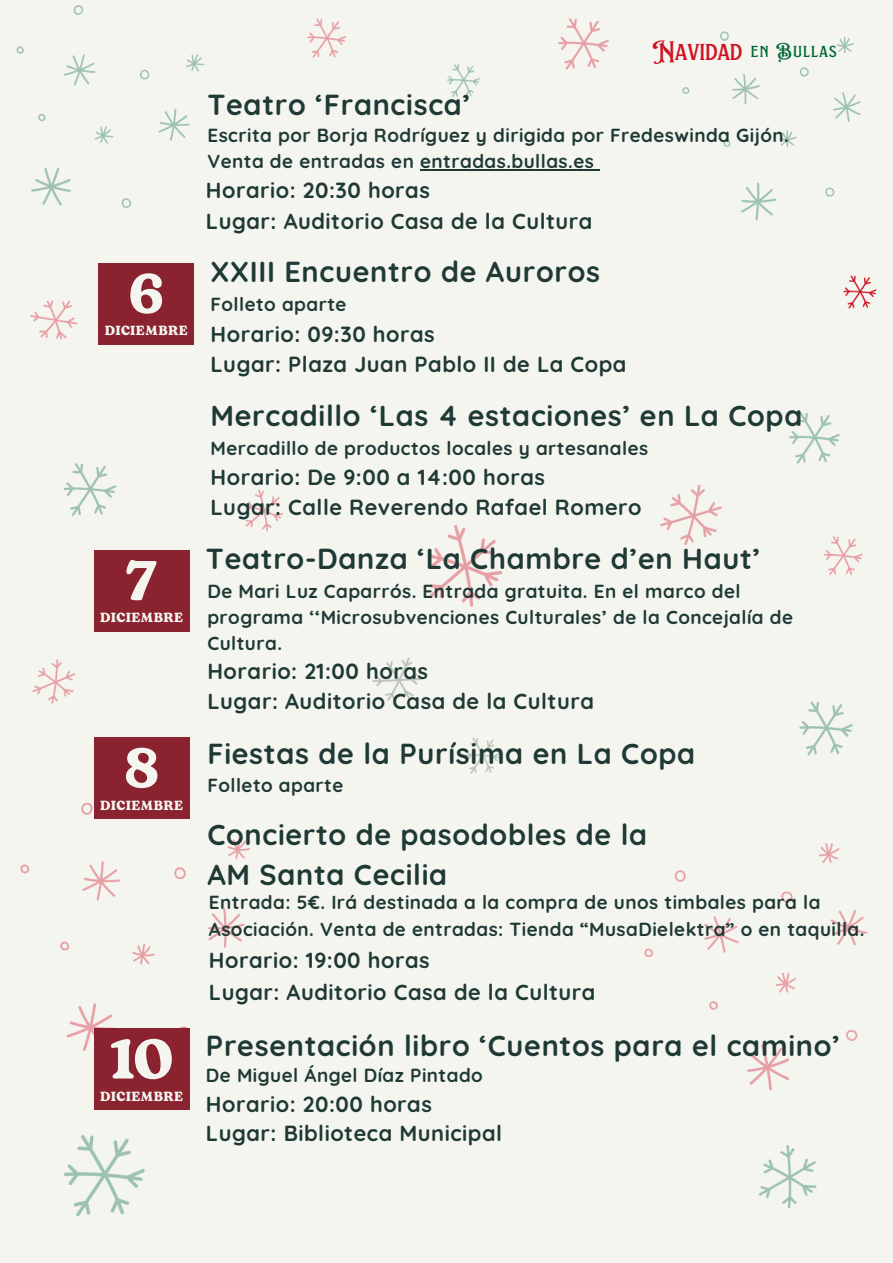
<style>
.page{position:relative;width:893px;height:1263px;background:#f5f5f0}
.page>*{position:absolute;margin:0;border:0;box-sizing:border-box;transform-origin:0 0}
.t1{font:700 55.88px "Bogart";color:#f5f5ef}
.t2{font:700 28.88px "Quicksand";letter-spacing:.025em;color:#1f3935}
.t3{font:700 28.8px/40.1px "Quicksand";letter-spacing:.025em;color:#1f3935}
.t4{font:28.2px "EFCO Brookshire";color:#d11223}
.t5{font:700 21.83px "Quicksand";letter-spacing:.025em;color:#1f3935}
.t6{font:19.5px "EFCO Brookshire";letter-spacing:.065em;color:#006837}
.t7{font:700 18.9px/26.4px "Quicksand";letter-spacing:.025em;color:#1f3935}
.t8{font:700 13.2px "Bogart";letter-spacing:.025em;color:#f5f5ef}
</style>
<div class="page">
<hr style="left:420px;top:169px;width:174px;height:2px;background:#1f3935">
<svg style="left:594px;top:169px;width:6px;height:2px"></svg>
<div style="left:98px;top:263px;width:96px;height:82px;background:#8a232f"></div>
<div style="left:94px;top:550px;width:95px;height:82px;background:#8a232f"></div>
<div style="left:94px;top:737px;width:95px;height:82px;background:#8a232f"></div>
<div style="left:94px;top:1028px;width:95px;height:82px;background:#8a232f"></div>
<p class="t1" style="left:129px;top:254px;width:35px">6</p>
<h2 class="t8" style="left:105px;top:321px;width:84px">DICIEMBRE</h2>
<h3 class="t1" style="left:126px;top:541px;width:33px">7</h3>
<h1 class="t8" style="left:100px;top:608px;width:84px">DICIEMBRE</h1>
<h3 class="t1" style="left:125px;top:728px;width:35px">8</h3>
<h1 class="t8" style="left:100px;top:795px;width:84px">DICIEMBRE</h1>
<h3 class="t1" style="left:110px;top:1019px;width:64px">10</h3>
<h1 class="t8" style="left:100px;top:1087px;width:84px">DICIEMBRE</h1>
<p class="t2" style="left:207px;top:86px;width:265px">Teatro ‘Francisca’</p>
<h3 class="t4" style="left:652px;top:34px;width:92px">Navidad</h3>
<h4 class="t6" style="left:751px;top:39px;width:87px">en Bullas</h4>
<p class="t7" style="left:207px;top:121px;width:583px">Escrita por Borja Rodríguez y dirigida por Fredeswinda Gijón.<br>Venta de entradas en entradas.bullas.es</p>
<p class="t5" style="left:206px;top:176px;width:225px">Horario: 20:30 horas</p>
<p class="t5" style="left:206px;top:207px;width:388px">Lugar: Auditorio Casa de la Cultura</p>
<p class="t2" style="left:210px;top:253px;width:391px">XXIII Encuentro de Auroros</p>
<p class="t7" style="left:210px;top:291px;width:137px">Folleto aparte</p>
<p class="t5" style="left:210px;top:320px;width:226px">Horario: 09:30 horas</p>
<p class="t5" style="left:210px;top:350px;width:417px">Lugar: Plaza Juan Pablo II de La Copa</p>
<p class="t2" style="left:210px;top:397px;width:593px">Mercadillo ‘Las 4 estaciones’ en La Copa</p>
<h1 class="t5" style="left:210px;top:463px;width:336px">Horario: De 9:00 a 14:00 horas</h1>
<h4 class="t5" style="left:210px;top:493px;width:432px">Lugar: Calle Reverendo Rafael Romero</h4>
<h3 class="t7" style="left:210px;top:435px;width:439px">Mercadillo de productos locales y artesanales</h3>
<h3 class="t2" style="left:206px;top:540px;width:556px">Teatro-Danza ‘La Chambre d’en Haut’</h3>
<h3 class="t7" style="left:207px;top:578px;width:587px;line-height:25.9px">De Mari Luz Caparrós. Entrada gratuita. En el marco del programa ‘‘Microsubvenciones Culturales’ de la Concejalía de<br>Cultura.</h3>
<h1 class="t5" style="left:207px;top:657px;width:222px">Horario: 21:00 horas</h1>
<h4 class="t5" style="left:207px;top:687px;width:388px">Lugar: Auditorio Casa de la Cultura</h4>
<h4 class="t2" style="left:207px;top:735px;width:489px">Fiestas de la Purísima en La Copa</h4>
<h3 class="t7" style="left:207px;top:771px;width:137px">Folleto aparte</h3>
<h3 class="t3" style="left:207px;top:814px;width:441px">Concierto de pasodobles de la<br>AM Santa Cecilia</h3>
<h1 class="t7" style="left:209px;top:889px;width:657px">Entrada: 5€. Irá destinada a la compra de unos timbales para la<br>Asociación. Venta de entradas: Tienda “MusaDielektra” o en taquilla.</h1>
<h1 class="t5" style="left:209px;top:946px;width:222px">Horario: 19:00 horas</h1>
<h4 class="t5" style="left:209px;top:978px;width:388px">Lugar: Auditorio Casa de la Cultura</h4>
<h4 class="t2" style="left:206px;top:1027px;width:635px">Presentación libro ‘Cuentos para el camino’</h4>
<h3 class="t5" style="left:206px;top:1090px;width:227px">Horario: 20:00 horas</h3>
<h4 class="t7" style="left:206px;top:1061px;width:278px">De Miguel Ángel Díaz Pintado</h4>
<h3 class="t5" style="left:206px;top:1119px;width:297px">Lugar: Biblioteca Municipal</h3>
</div>
